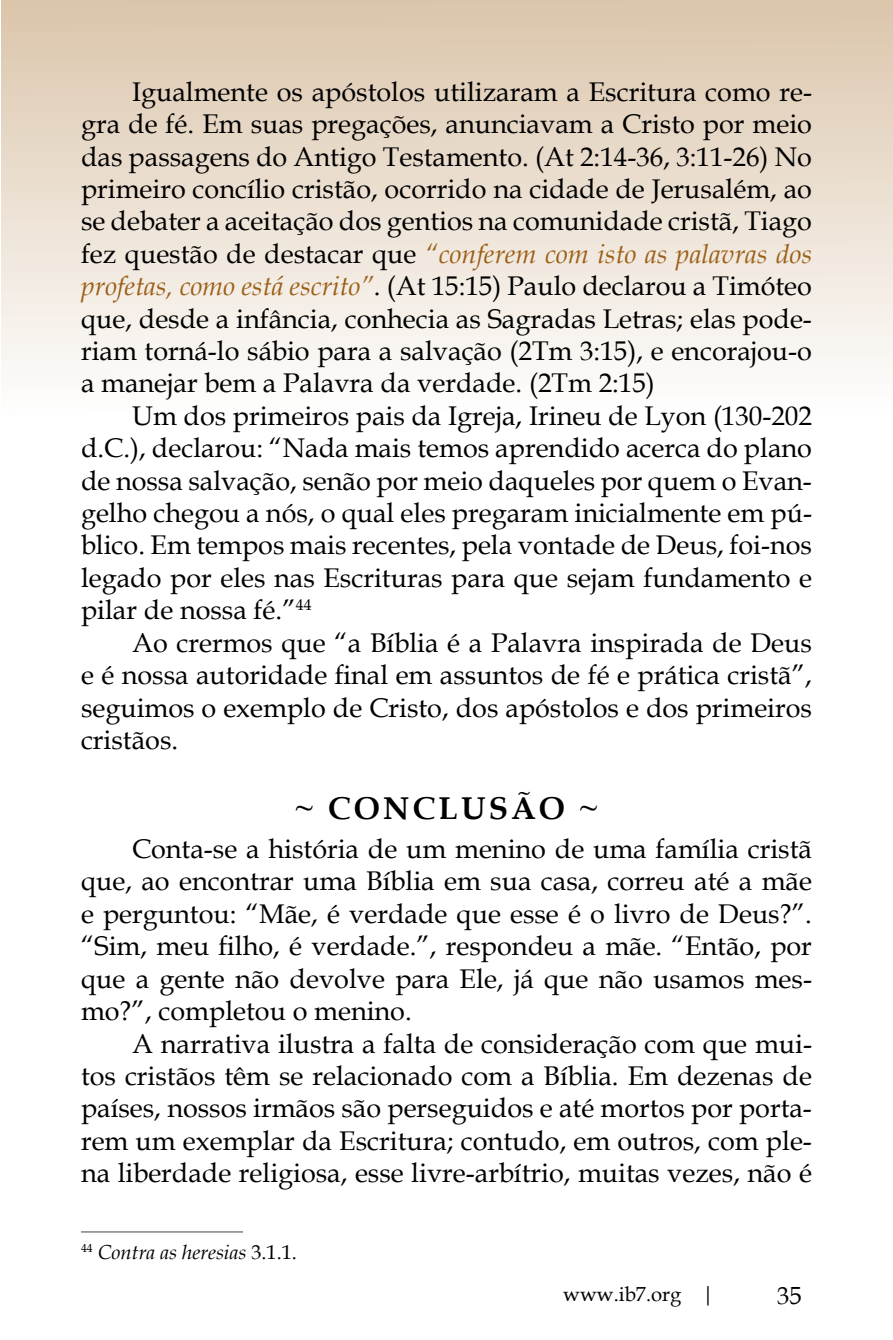
<style>
.page{position:relative;width:893px;height:1340px;background:#fff}
.page>*{position:absolute;margin:0;border:0;box-sizing:border-box;transform-origin:0 0}
.t1{font:700 31.5px "Book Antiqua";letter-spacing:.1em;color:#000}
.t2{font:27px/32.4px "Book Antiqua";color:#000;text-align:justify}
.t3{font:24.75px "Book Antiqua";color:#000}
.t4{font:italic 20.25px "Book Antiqua";color:#000}
.t5{font:20.25px "Book Antiqua";color:#000}
.s1{font-style:italic;color:#9c5f16}
.s2{font-style:normal}
</style>
<div class="page">
<svg style="left:1px;top:0;width:892px;height:372px;background:#eadecf"></svg>
<hr style="left:81px;top:1231px;width:162px;height:1px;background:#58595b">
<p class="t2" style="left:81px;top:75px;width:732px;text-indent:51px">Igualmente os apóstolos utilizaram a Escritura como re&shy;gra de fé. Em suas pregações, anunciavam a Cristo por meio das passagens do Antigo Testamento. (At 2:14-36, 3:11-26) No primeiro concílio cristão, ocorrido na cidade de Jerusalém, ao se debater a aceitação dos gentios na comunidade cristã, Tiago fez questão de destacar que <span class="s1">“conferem com isto as palavras dos profetas, como está escrito”</span>. (At 15:15) Paulo declarou a Timóteo que, desde a infância, conhecia as Sagradas Letras; elas pode&shy;riam torná-lo sábio para a salvação (2Tm 3:15), e encorajou-o a manejar bem a Palavra da verdade. (2Tm 2:15)</p>
<p class="t2" style="left:81px;top:399px;width:732px;text-indent:51px">Um dos primeiros pais da Igreja, Irineu de Lyon (130-202 d.C.), declarou: “Nada mais temos aprendido acerca do plano de nossa salvação, senão por meio daqueles por quem o Evan&shy;gelho chegou a nós, o qual eles pregaram inicialmente em pú&shy;blico. Em tempos mais recentes, pela vontade de Deus, foi-nos legado por eles nas Escrituras para que sejam fundamento e pilar de nossa fé.”<sup>44</sup></p>
<p class="t2" style="left:81px;top:625px;width:732px;text-indent:51px">Ao crermos que “a Bíblia é a Palavra inspirada de Deus e é nossa autoridade final em assuntos de fé e prática cristã”, seguimos o exemplo de Cristo, dos apóstolos e dos primeiros cristãos.</p>
<p class="t1" style="left:295px;top:787px;width:305px">~ CONCLUSÃO ~</p>
<p class="t2" style="left:81px;top:832px;width:732px;text-indent:51px">Conta-se a história de um menino de uma família cristã que, ao encontrar uma Bíblia em sua casa, correu até a mãe e perguntou: “Mãe, é verdade que esse é o livro de Deus?”. “Sim, meu filho, é verdade.”, respondeu a mãe. “Então, por que a gente não devolve para Ele, já que não usamos mes&shy;mo?”, completou o menino.</p>
<p class="t2" style="left:81px;top:1026px;width:732px;text-indent:51px">A narrativa ilustra a falta de consideração com que mui&shy;tos cristãos têm se relacionado com a Bíblia. Em dezenas de países, nossos irmãos são perseguidos e até mortos por porta&shy;rem um exemplar da Escritura; contudo, em outros, com ple&shy;na liberdade religiosa, esse livre-arbítrio, muitas vezes, não é</p>
<p class="t4" style="left:81px;top:1237px;width:217px"><sup>44</sup> Contra as heresias <span class="s2">3.1.1.</span></p>
<p class="t5" style="left:563px;top:1279px;width:152px">www.ib7.org |</p>
<p class="t3" style="left:777px;top:1278px;width:26px">35</p>
</div>
